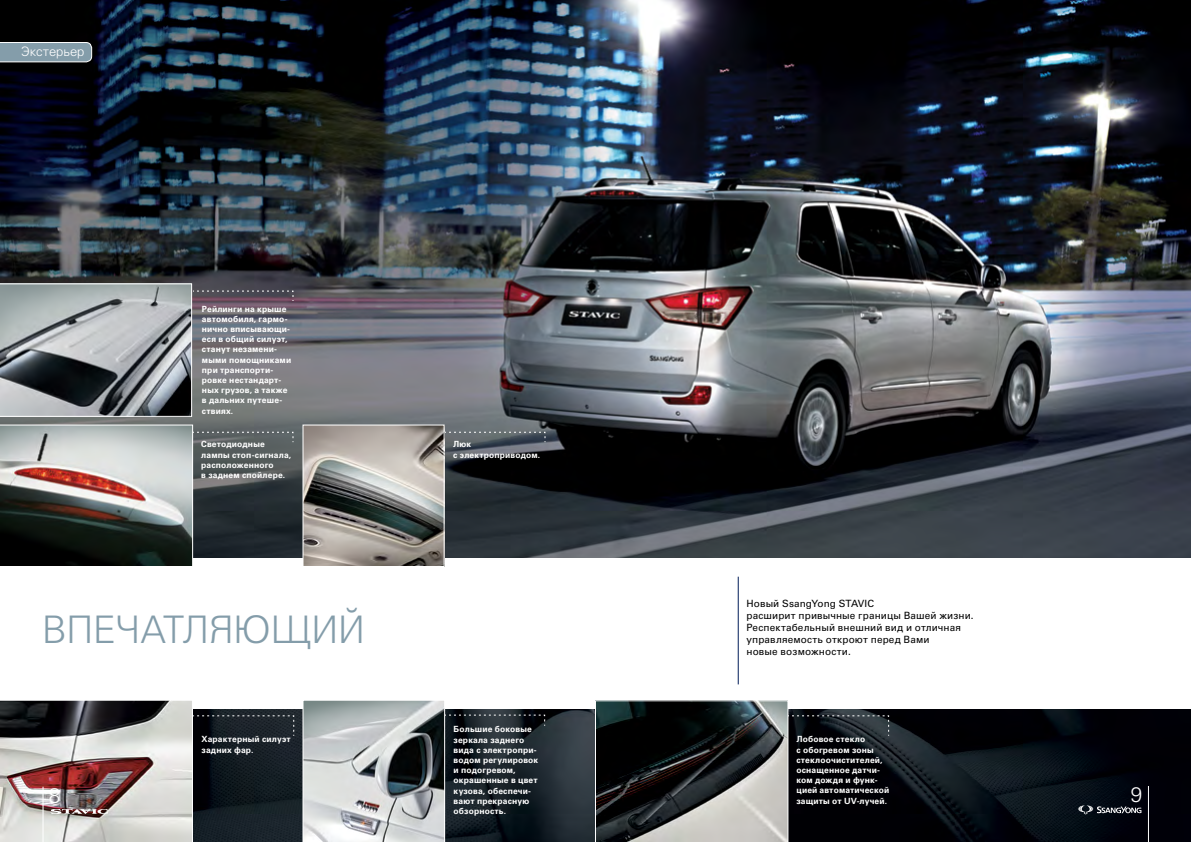
<style>
.page{position:relative;width:1191px;height:842px;background:#fff}
.page>*{position:absolute;margin:0;border:0;box-sizing:border-box;transform-origin:0 0}
.t1{font:300 38px "Univers Cyr";letter-spacing:-.02em;color:#849daa}
.t2{font:300 21px "Univers Cyr";color:#fff}
.t3{font:300 13px "Univers Cyr";color:#fff}
.t4{font:10px/12px "Univers Cyr";letter-spacing:.01em;color:#000}
.t5{font:700 8.5px/10.2px "Univers Cyr";letter-spacing:.015em;color:#fff}
</style>
<div class="page">
<img style="left:0;top:0;width:1191px;height:842px">
<svg style="left:0;top:42px;width:92px;height:20px;background:#8da4af"></svg>
<div style="left:0;top:558px;width:1191px;height:151px;background:#fff"></div>
<img style="left:305px;top:427px;width:137px;height:138px">
<div style="left:303px;top:425px;width:141px;height:142px;border:1px solid #fff"></div>
<svg style="left:0;top:425px;width:294px;height:141px;background:#696a69"></svg>
<svg style="left:444px;top:431px;width:102px;height:12px"></svg>
<svg style="left:0;top:283px;width:294px;height:134px;background:#82868a"></svg>
<hr style="left:738px;top:577px;width:1px;height:107px;background:#001c58">
<svg style="left:595px;top:700px;width:294px;height:142px;background:#393b3d"></svg>
<svg style="left:303px;top:700px;width:242px;height:142px;background:#73797c"></svg>
<hr style="left:1148px;top:786px;width:1px;height:56px;background:#fff">
<svg style="left:1078px;top:805px;width:63px;height:9px"></svg>
<svg style="left:0;top:700px;width:295px;height:142px;background:#777374"></svg>
<h3 class="t3" style="left:21px;top:44px;width:65px">Экстерьер</h3>
<p class="t5" style="left:202px;top:303px;width:91px">Рейлинги на крыше автомобиля, гармо&shy;нично вписывающи&shy;еся в общий силуэт, станут незамени&shy;мыми помощниками при транспорти&shy;ровке нестандарт&shy;ных грузов, а также в дальних путеше&shy;ствиях.</p>
<p class="t5" style="left:201px;top:439px;width:92px">Светодиодные лампы стоп-сигнала, расположенного<br>в заднем спойлере.</p>
<p class="t5" style="left:453px;top:439px;width:88px">Люк<br>с электроприводом.</p>
<h1 class="t1" style="left:42px;top:608px;width:325px">ВПЕЧАТЛЯЮЩИЙ</h1>
<p class="t4" style="left:746px;top:598px;width:229px">Новый SsangYong STAVIC<br>расширит привычные границы Вашей жизни.<br>Респектабельный внешний вид и отличная управляемость откроют перед Вами<br>новые возможности.</p>
<p class="t5" style="left:453px;top:724px;width:86px">Большие боковые зеркала заднего вида с электропри&shy;водом регулировок и подогревом, окрашенные в цвет кузова, обеспечи&shy;вают прекрасную обзорность.</p>
<p class="t5" style="left:202px;top:734px;width:91px">Характерный силуэт задних фар.</p>
<p class="t5" style="left:796px;top:734px;width:94px">Лобовое стекло<br>с обогревом зоны стеклоочистителей, оснащенное датчи&shy;ком дождя и функ&shy;цией автоматической защиты от UV-лучей.</p>
<h2 class="t2" style="left:49px;top:783px;width:13px">8</h2>
<h2 class="t2" style="left:1131px;top:782px;width:13px">9</h2>
</div>
